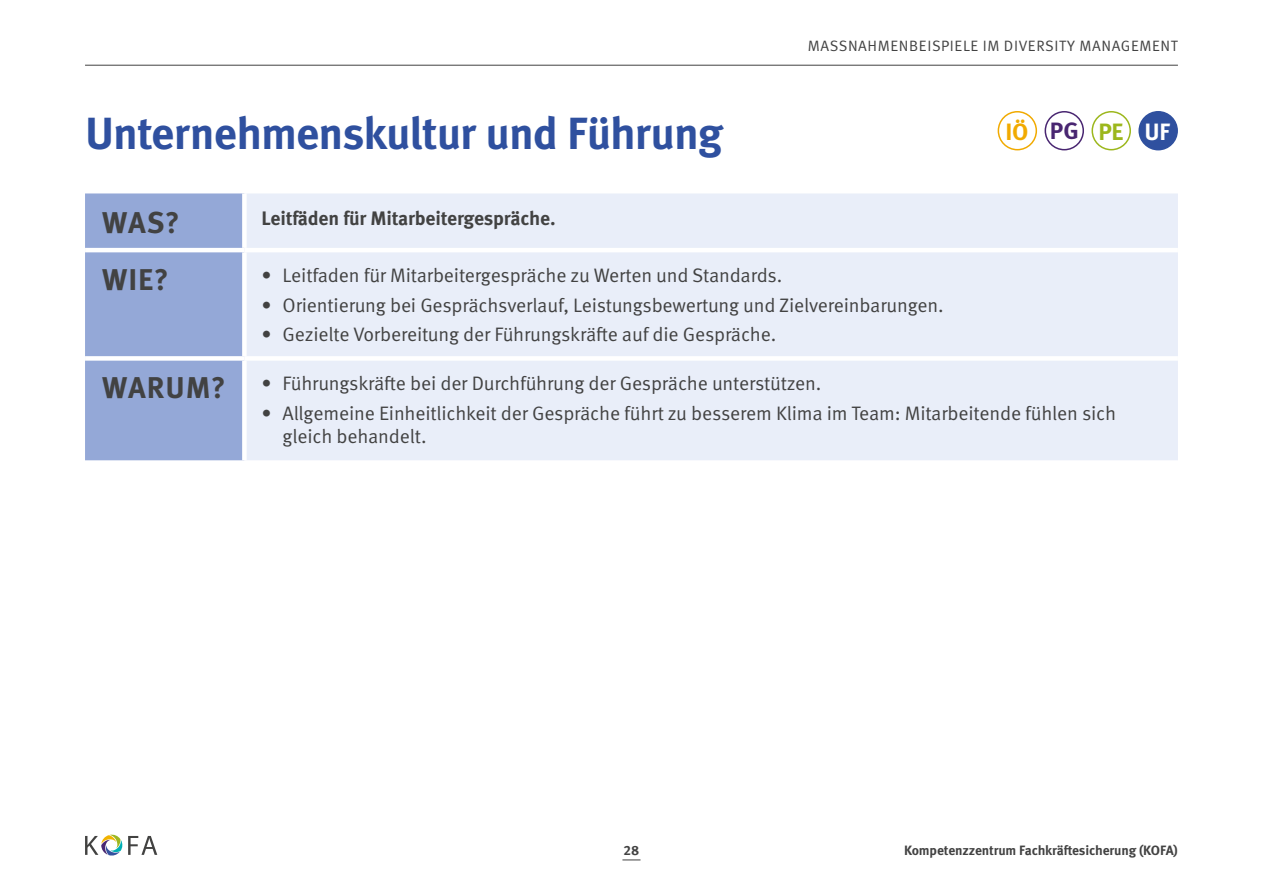
<style>
.page{position:relative;width:1263px;height:893px;background:#fff}
.page>*{position:absolute;margin:0;border:0;box-sizing:border-box;transform-origin:0 0}
.t1{font:700 45px "Meta Pro";letter-spacing:-.025em;color:#2f509f}
.t2{font:700 30px "Meta Pro";letter-spacing:.03em;color:#424242}
.t3{font:700 23.55px "Meta Pro";letter-spacing:-.01em;color:#f1aa00}
.t4{font:19.5px/23.4px "Meta Pro Norm";letter-spacing:-.01em;color:#424242}
.t5{font:700 19.5px "Meta Pro";letter-spacing:-.01em;color:#424242}
.t6{font:15px "Meta Pro Norm";letter-spacing:.04em;color:#424242}
.t7{font:700 13.5px "Meta Pro";letter-spacing:-.01em;color:#424242}
.s1{color:#492671}
.s2{color:#9cb71c}
.s3{color:#fff}
.s4{font-family:"Meta Pro";font-weight:700;font-size:30px}
</style>
<div class="page">
<svg style="left:85px;top:834px;width:72px;height:22px"></svg>
<div style="left:998px;top:111px;width:39px;height:39px;border:2px solid #f1aa00;border-radius:50%"></div>
<div style="left:1044px;top:111px;width:40px;height:39px;border:2px solid #492671;border-radius:50%"></div>
<div style="left:1091px;top:111px;width:40px;height:39px;border:2px solid #9cb71c;border-radius:50%"></div>
<div style="left:1139px;top:112px;width:38px;height:38px;background:#2f509f;border-radius:50%"></div>
<div style="left:1138px;top:111px;width:40px;height:39px;border:2px solid #2f509f;border-radius:50%"></div>
<div style="left:85px;top:193px;width:157px;height:267px;background:#94a8d7"></div>
<div style="left:247px;top:193px;width:931px;height:267px;background:#e9eef9"></div>
<hr style="left:85px;top:248px;width:159px;height:4px;background:#fff">
<hr style="left:244px;top:248px;width:934px;height:4px;background:#fff">
<div style="left:85px;top:356px;width:159px;height:5px;background:#fff"></div>
<div style="left:244px;top:356px;width:934px;height:5px;background:#fff"></div>
<hr style="left:85px;top:65px;width:1093px;height:1px;background:#424242">
<svg style="left:622px;top:859px;width:18px;height:1px"></svg>
<p class="t6" style="left:808px;top:34px;width:371px">MASSNAHMENBEISPIELE IM DIVERSITY MANAGEMENT</p>
<h1 class="t1" style="left:85px;top:98px;width:640px">Unternehmenskultur und Führung</h1>
<p class="t3" style="left:1005px;top:113px;width:166px">IÖ <span class="s1">PG</span> <span class="s2">PE</span> <span class="s3">UF</span></p>
<h2 class="t2" style="left:102px;top:199px;width:79px">WAS?</h2>
<p class="t5" style="left:261px;top:203px;width:296px">Leitfäden für Mitarbeitergespräche.</p>
<h2 class="t2" style="left:102px;top:256px;width:68px">WIE?</h2>
<p class="t4" style="left:261px;top:262px;width:522px">• Leitfaden für Mitarbeitergespräche zu Werten und Standards.</p>
<p class="t4" style="left:261px;top:292px;width:684px">• Orientierung bei Gesprächsverlauf, Leistungsbewertung und Zielvereinbarungen.</p>
<p class="t4" style="left:261px;top:322px;width:516px">• Gezielte Vorbereitung der Führungskräfte auf die Gespräche.</p>
<p class="t4" style="left:102px;top:370px;width:721px"><span class="s4">WARUM?</span> • Führungskräfte bei der Durchführung der Gespräche unterstützen.</p>
<p class="t4" style="left:283px;top:400px;width:835px;text-indent:-21px">• Allgemeine Einheitlichkeit der Gespräche führt zu besserem Klima im Team: Mitarbeitende fühlen sich gleich behandelt.</p>
<p class="t7" style="left:623px;top:840px;width:17px">28</p>
<p class="t7" style="left:904px;top:840px;width:275px">Kompetenzzentrum Fachkräftesicherung (KOFA)</p>
</div>
